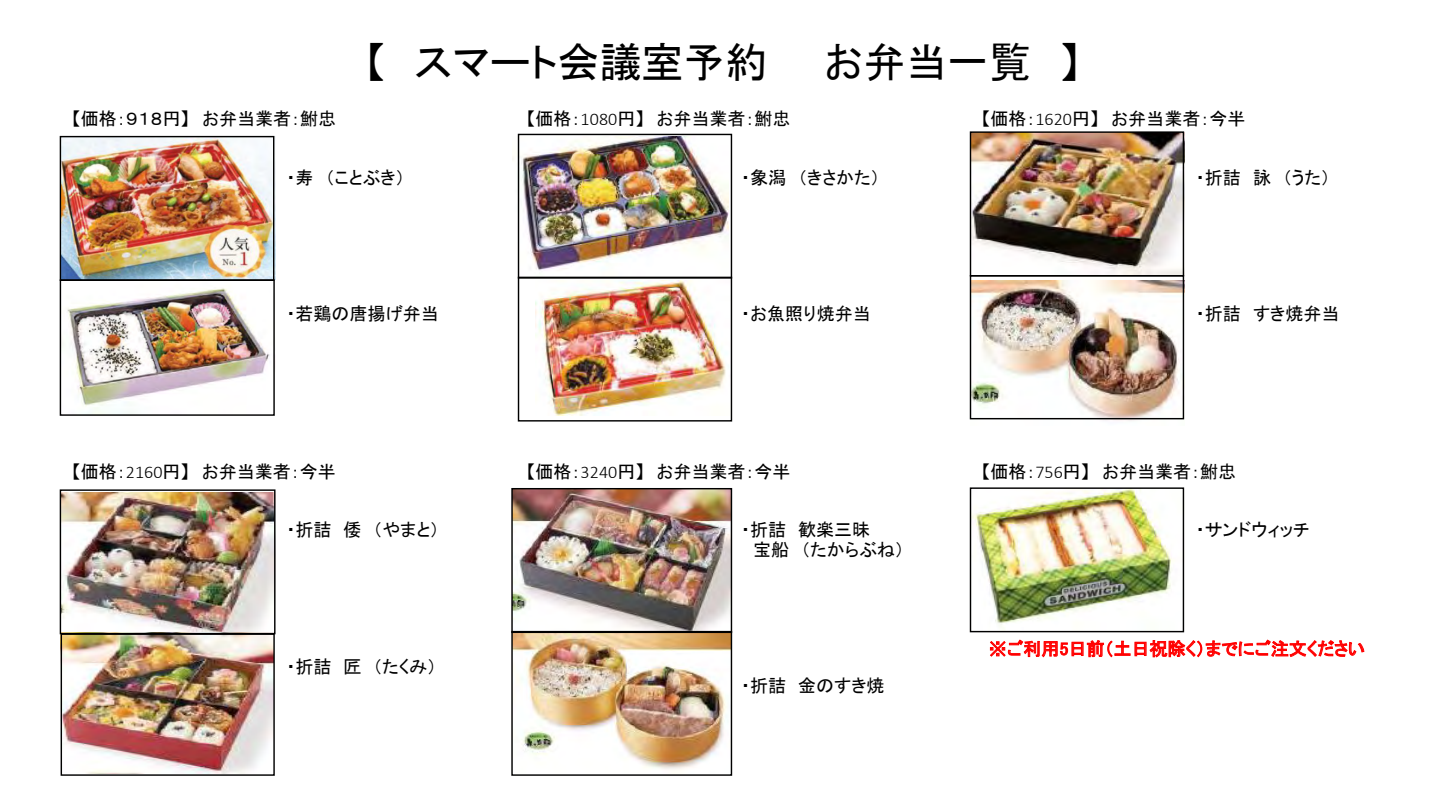
<style>
.page{position:relative;width:1440px;height:810px;background:#fff}
.page>*{position:absolute;margin:0;border:0;box-sizing:border-box;transform-origin:0 0}
.t1{font:42px "MS P Gothic";color:#000}
.t2{font:18px/19.5px "MS P Gothic";color:#000}
.t3{font:18px "MS P Gothic";color:#f00}
.s1{font-family:"Calibri";font-weight:300}
</style>
<div class="page">
<img style="left:62px;top:137px;width:213px;height:277px">
<img style="left:513px;top:137px;width:215px;height:140px">
<img style="left:535px;top:280px;width:191px;height:135px">
<img style="left:972px;top:133px;width:213px;height:143px">
<img style="left:970px;top:280px;width:215px;height:141px">
<img style="left:62px;top:492px;width:212px;height:140px">
<img style="left:63px;top:635px;width:210px;height:139px">
<img style="left:513px;top:490px;width:217px;height:280px">
<img style="left:972px;top:488px;width:213px;height:143px">
<div style="left:60px;top:136px;width:214px;height:145px;border:1px solid #000"></div>
<div style="left:60px;top:279px;width:215px;height:137px;border:1px solid #000"></div>
<div style="left:518px;top:134px;width:214px;height:145px;border:1px solid #000"></div>
<div style="left:518px;top:277px;width:214px;height:145px;border:1px solid #000"></div>
<div style="left:970px;top:131px;width:214px;height:145px;border:1px solid #000"></div>
<div style="left:970px;top:275px;width:214px;height:144px;border:1px solid #000"></div>
<div style="left:60px;top:489px;width:216px;height:145px;border:1px solid #000"></div>
<div style="left:61px;top:633px;width:214px;height:143px;border:1px solid #000"></div>
<div style="left:511px;top:488px;width:221px;height:145px;border:1px solid #000"></div>
<div style="left:511px;top:631px;width:221px;height:145px;border:1px solid #000"></div>
<div style="left:970px;top:487px;width:214px;height:145px;border:1px solid #000"></div>
<svg style="left:990px;top:640px;width:374px;height:18px"></svg>
<p class="t2" style="left:72px;top:109px;width:266px">【価格：９１８円】 お弁当業者：鮒忠</p>
<h1 class="t1" style="left:366px;top:40px;width:403px">【 スマート会議室予約</h1>
<h1 class="t1" style="left:824px;top:40px;width:258px">お弁当一覧 】</h1>
<p class="t2" style="left:527px;top:109px;width:265px">【価格：<span class="s1">1080</span>円】 お弁当業者：鮒忠</p>
<p class="t2" style="left:981px;top:109px;width:265px">【価格：<span class="s1">1620</span>円】 お弁当業者：今半</p>
<p class="t2" style="left:286px;top:168px;width:120px">・寿 （ことぶき）</p>
<p class="t2" style="left:286px;top:304px;width:154px">・若鶏の唐揚げ弁当</p>
<p class="t2" style="left:741px;top:168px;width:140px">・象潟 （きさかた）</p>
<p class="t2" style="left:741px;top:304px;width:131px">・お魚照り焼弁当</p>
<p class="t2" style="left:1196px;top:168px;width:136px">・折詰 詠 （うた）</p>
<p class="t2" style="left:1196px;top:304px;width:145px">・折詰 すき焼弁当</p>
<p class="t2" style="left:72px;top:462px;width:265px">【価格：<span class="s1">2160</span>円】 お弁当業者：今半</p>
<p class="t2" style="left:527px;top:462px;width:265px">【価格：<span class="s1">3240</span>円】 お弁当業者：今半</p>
<p class="t2" style="left:981px;top:462px;width:256px">【価格：<span class="s1">756</span>円】 お弁当業者：鮒忠</p>
<p class="t2" style="left:286px;top:520px;width:154px">・折詰 倭 （やまと）</p>
<p class="t2" style="left:286px;top:656px;width:152px">・折詰 匠 （たくみ）</p>
<p class="t2" style="left:753px;top:520px;width:152px;text-indent:-12px">・折詰 歓楽三昧<br>宝船 （たからぶね）</p>
<p class="t2" style="left:741px;top:676px;width:145px">・折詰 金のすき焼</p>
<p class="t2" style="left:1196px;top:520px;width:115px">・サンドウィッチ</p>
<p class="t3" style="left:989px;top:640px;width:378px">※ご利用日前（土日祝除く）までにご注文ください</p>
</div>
